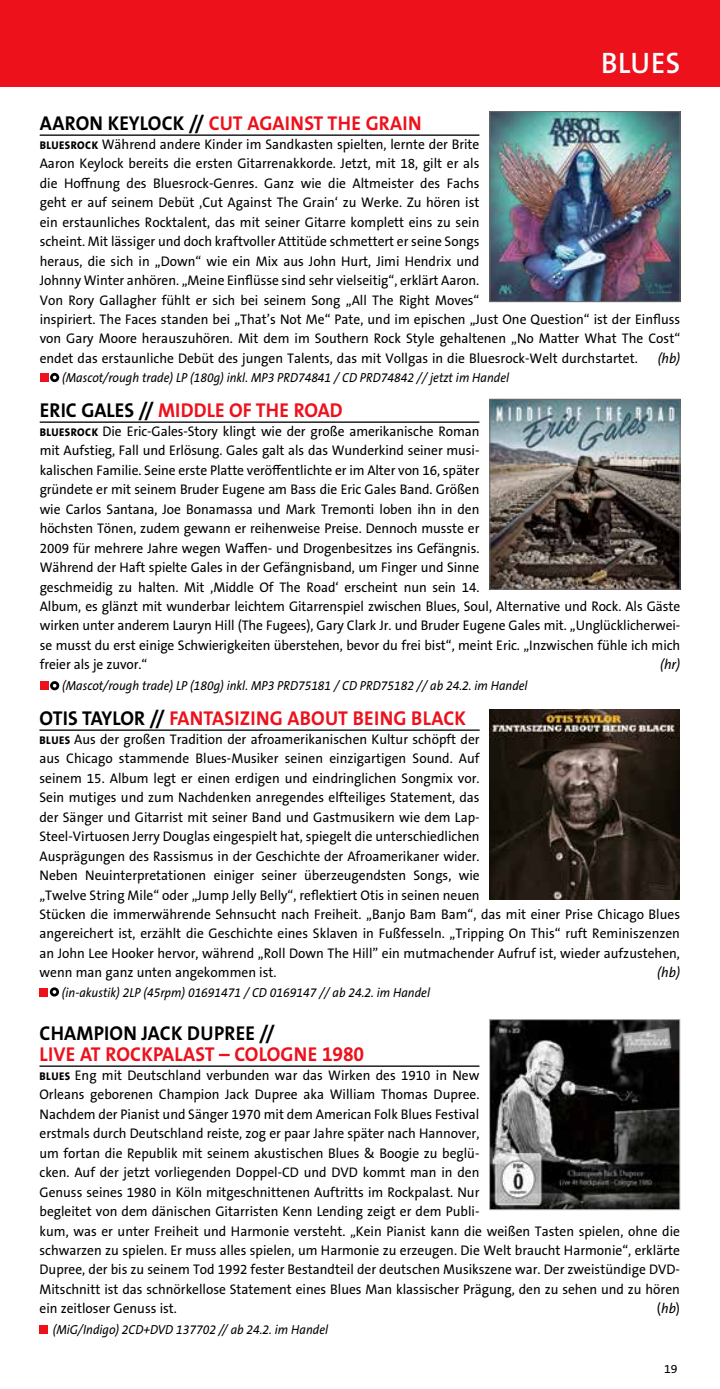
<style>
.page{position:relative;width:720px;height:1389px;background:#fff}
.page>*{position:absolute;margin:0;border:0;box-sizing:border-box;transform-origin:0 0}
.t1{font:600 29.75px "The Sans B Plus W6";color:#fff;scale:.96 1}
.t2{font:700 20.12px "The Sans B Plus W7";letter-spacing:.01em;color:#ed111c;scale:.96 1}
.t3{font:700 20.12px "The Sans B Plus W7";letter-spacing:.01em;color:#000;scale:.96 1}
.t4{font:14px/19.4px "The Sans B Plus W5 Plain";color:#000;scale:.96 1}
.t5{font:italic 14px "The Sans B Plus W5 Plain";color:#000;scale:.96 1}
.t6{font:italic 13.12px "The Sans B Plus W5 Plain";color:#000;scale:.92 1}
.t7{font:12.25px "The Sans B Plus W5 Plain";color:#000}
.s1{color:#000}
.s2{font-family:"The Sans B Plus W8";font-weight:800;font-size:11.2px}
.s3{font-style:italic}
</style>
<div class="page">
<div style="left:0;top:0;width:719px;height:87px;background:#ed111c"></div>
<hr style="left:0;top:0;width:1px;height:1389px;background:#373331">
<hr style="left:0;top:0;width:1px;height:87px;background:#ffb92a">
<hr style="left:40px;top:134px;width:439px;height:2px;background:#000">
<div style="left:40px;top:373px;width:9px;height:9px;background:#ed111c"></div>
<svg style="left:50px;top:373px;width:9px;height:9px"></svg>
<img style="left:491px;top:113px;width:187px;height:187px">
<div style="left:489px;top:111px;width:191px;height:191px;border:1px solid #6f6c6b"></div>
<hr style="left:40px;top:421px;width:439px;height:2px;background:#000">
<div style="left:40px;top:681px;width:9px;height:9px;background:#ed111c"></div>
<svg style="left:50px;top:681px;width:9px;height:9px"></svg>
<img style="left:491px;top:401px;width:187px;height:187px">
<div style="left:489px;top:399px;width:191px;height:191px;border:1px solid #6f6c6b"></div>
<hr style="left:39px;top:729px;width:440px;height:2px;background:#000">
<div style="left:39px;top:988px;width:9px;height:9px;background:#ed111c"></div>
<svg style="left:50px;top:987px;width:9px;height:10px"></svg>
<img style="left:489px;top:710px;width:190px;height:190px">
<hr style="left:39px;top:1065px;width:440px;height:2px;background:#000">
<div style="left:39px;top:1325px;width:9px;height:9px;background:#ed111c"></div>
<img style="left:491px;top:1021px;width:186px;height:187px">
<div style="left:489px;top:1019px;width:190px;height:191px;border:1px solid #b9b8b8"></div>
<h1 class="t1" style="left:601px;top:44px;width:83px">BLUES</h1>
<h2 class="t2" style="left:40px;top:110px;width:396px"><span class="s1">AARON KEYLOCK //</span> CUT AGAINST TH E GRAIN</h2>
<p class="t4" style="left:40px;top:135px;width:668px"><span class="s2">BLUESROCK</span> Während andere Kinder im Sandkasten spielten, lernte der Brite<br>Aaron Keylock bereits die ersten Gitarrenakkorde. Jetzt, mit 18, gilt er als<br>die Hoffnung des Bluesrock-Genres. Ganz wie die Altmeister des Fachs<br>geht er auf seinem Debüt ‚Cut Against The Grain‘ zu Werke. Zu hören ist<br>ein erstaunliches Rocktalent, das mit seiner Gitarre komplett eins zu sein<br>scheint. Mit lässiger und doch kraftvoller Attitüde schmettert er seine Songs<br>heraus, die sich in „Down“ wie ein Mix aus John Hurt, Jimi Hendrix und<br>Johnny Winter anhören. „Meine Einflüsse sind sehr vielseitig“, erklärt Aaron.<br>Von Rory Gallagher fühlt er sich bei seinem Song „All The Right Moves“<br>inspiriert. The Faces standen bei „That’s Not Me“ Pate, und im epischen „Just One Question“ ist der Einfluss von Gary Moore herauszuhören. Mit dem im Southern Rock Style gehaltenen „No Matter What The Cost“ endet das erstaunliche Debüt des jungen Talents, das mit Vollgas in die Bluesrock-Welt durchstartet.</p>
<p class="t5" style="left:657px;top:350px;width:25px">(hb)</p>
<p class="t6" style="left:62px;top:370px;width:487px">(Mascot/rough trade) LP (180g) inkl. MP3 PRD74841 / CD PRD74842 // jetzt im Handel</p>
<h2 class="t2" style="left:40px;top:397px;width:303px"><span class="s1">ERIC GALES //</span> MIDDLE OF TH E ROAD</h2>
<p class="t4" style="left:40px;top:422px;width:668px"><span class="s2">BLUESROCK</span> Die Eric-Gales-Story klingt wie der große amerikanische Roman<br>mit Aufstieg, Fall und Erlösung. Gales galt als das Wunderkind seiner musi-<br>kalischen Familie. Seine erste Platte veröffentlichte er im Alter von 16, später<br>gründete er mit seinem Bruder Eugene am Bass die Eric Gales Band. Größen<br>wie Carlos Santana, Joe Bonamassa und Mark Tremonti loben ihn in den<br>höchsten Tönen, zudem gewann er reihenweise Preise. Dennoch musste er<br>2009 für mehrere Jahre wegen Waffen- und Drogenbesitzes ins Gefängnis.<br>Während der Haft spielte Gales in der Gefängnisband, um Finger und Sinne<br>geschmeidig zu halten. Mit ‚Middle Of The Road‘ erscheint nun sein 14.<br>Album, es glänzt mit wunderbar leichtem Gitarrenspiel zwischen Blues, Soul, Alternative und Rock. Als Gäste wirken unter anderem Lauryn Hill (The Fugees), Gary Clark Jr. und Bruder Eugene Gales mit. „U nglücklicherwei&shy;se musst du erst einige Schwierigkeiten überstehen, bevor du frei bist“, meint Eric. „I nzwischen fühle ich mich freier als je zuvor.“</p>
<p class="t5" style="left:660px;top:656px;width:22px">(hr)</p>
<p class="t6" style="left:62px;top:678px;width:507px">(Mascot/rough trade) LP (180g) inkl. MP3 PRD75181 / CD PRD75182 // ab 24.2. im Handel</p>
<h2 class="t2" style="left:40px;top:705px;width:444px"><span class="s1">OTIS TAYLOR //</span> FANTASIZING ABOUT BEING BLACK</h2>
<p class="t4" style="left:39px;top:730px;width:668px"><span class="s2">BLUES</span> Aus der großen Tradition der afroamerikanischen Kultur schöpft der<br>aus Chicago stammende Blues-Musiker seinen einzigartigen Sound. Auf<br>seinem 15. Album legt er einen erdigen und eindringlichen Songmix vor.<br>Sein mutiges und zum Nachdenken anregendes elfteiliges Statement, das<br>der Sänger und Gitarrist mit seiner Band und Gastmusikern wie dem Lap-<br>Steel-Virtuosen Jerry Douglas eingespielt hat, spiegelt die unterschiedlichen<br>Ausprägungen des Rassismus in der Geschichte der Afroamerikaner wider.<br>Neben Neuinterpretationen einiger seiner überzeugendsten Songs, wie<br>„Twelve String Mile“ oder „Jump Jelly Belly“, reflektiert Otis in seinen neuen<br>Stücken die immerwährende Sehnsucht nach Freiheit. „Banjo Bam Bam“, das mit einer Prise Chicago Blues angereichert ist, erzählt die Geschichte eines Sklaven in Fußfesseln. „Tripping On This“ ruft Reminiszenzen an John Lee Hooker hervor, während „Roll Down The Hill” ein mutmachender Aufruf ist, wieder aufzustehen, wenn man ganz unten angekommen ist.</p>
<p class="t5" style="left:657px;top:964px;width:25px">(hb)</p>
<p class="t6" style="left:62px;top:984px;width:401px">(in-akustik) 2LP (45rpm) 01691471 / CD 0169147 // ab 24.2. im Handel</p>
<h2 class="t3" style="left:40px;top:1020px;width:15px">CHAM</h2>
<h2 class="t3" style="left:94px;top:1020px;width:190px">PION JACK DUPREE //</h2>
<h2 class="t2" style="left:40px;top:1041px;width:339px">LIVE AT ROCKPALAST – COLOGN E 1980</h2>
<p class="t4" style="left:39px;top:1066px;width:668px"><span class="s2">BLUES</span> Eng mit Deutschland verbunden war das Wirken des 1910 in New<br>Orleans geborenen Champion Jack Dupree aka William Thomas Dupree.<br>Nachdem der Pianist und Sänger 1970 mit dem American Folk Blues Festival<br>erstmals durch Deutschland reiste, zog er paar Jahre später nach Hannover,<br>um fortan die Republik mit seinem akustischen Blues &amp; Boogie zu beglü-<br>cken. Auf der jetzt vorliegenden Doppel-CD und DVD kommt man in den<br>Genuss seines 1980 in Köln mitgeschnittenen Auftritts im Rockpalast. N ur<br>begleitet von dem dänischen Gitarristen Kenn Lending zeigt er dem Publi-<br>kum, was er unter Freiheit und Harmonie versteht. „Kein Pianist kann die weißen Tasten spielen, ohne die schwarzen zu spielen. Er muss alles spielen, um Harmonie zu erzeugen. Die Welt braucht Harmonie“, erklärte Dupree, der bis zu seinem Tod 1992 fester Bestandteil der deutschen Musikszene war. Der zweistündige DVD-Mitschnitt ist das schnörkellose Statement eines Blues Man klassischer Prägung, den zu sehen und zu hören ein zeitloser Genuss ist.</p>
<p class="t4" style="left:656px;top:1299px;width:26px">(<span class="s3">hb</span>)</p>
<p class="t6" style="left:53px;top:1321px;width:301px">(MiG/Indigo) 2CD+DVD 137702 // ab 24.2. im Handel</p>
<p class="t7" style="left:663px;top:1361px;width:15px">19</p>
</div>
